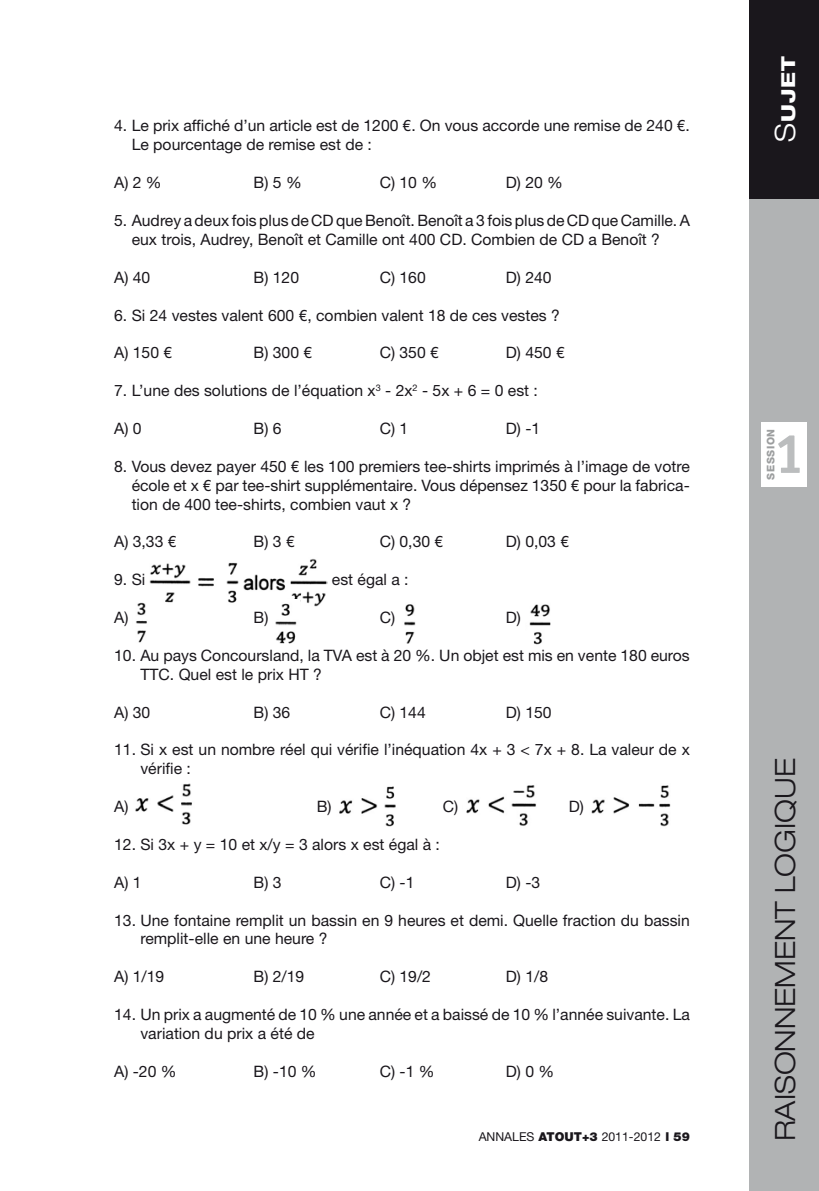
<style>
.page{position:relative;width:819px;height:1191px;background:#fff}
.page>*{position:absolute;margin:0;border:0;box-sizing:border-box;transform-origin:0 0}
.t1{font:700 56px "Officina Sans";color:#bbbdbe}
.t2{font:300 expanded 28px "Helvetica Neue";color:#1a171c}
.t3{font:800 expanded 19.25px "Helvetica Neue";color:#fff}
.t4{font:15.75px/18.9px "Helvetica Neue";color:#1a171c}
.t5{font:12.25px "Helvetica Neue";color:#1a171c}
.t6{font:800 10.5px "Helvetica Neue";letter-spacing:.05em;color:#9c9e9f}
.s1{font-weight:900}
.s2{font-weight:300;font-size:28px}
</style>
<div class="page">
<div style="left:749px;top:0;width:70px;height:1191px;background:#b1b3b4"></div>
<div style="left:749px;top:0;width:70px;height:198px;background:#1a171c"></div>
<div style="left:761px;top:422px;width:45px;height:64px;background:#fff"></div>
<img style="left:150px;top:559px;width:177px;height:47px">
<img style="left:136px;top:602px;width:11px;height:41px">
<img style="left:273px;top:599px;width:27px;height:45px">
<img style="left:404px;top:604px;width:12px;height:40px">
<img style="left:529px;top:604px;width:22px;height:41px">
<img style="left:135px;top:783px;width:57px;height:42px">
<img style="left:339px;top:786px;width:57px;height:41px">
<img style="left:466px;top:785px;width:70px;height:41px">
<img style="left:591px;top:785px;width:80px;height:42px">
<p class="t4" style="left:132px;top:116px;width:560px;text-indent:-18px">4. Le prix affiché d’un article est de 1200 €. On vous accorde une remise de 240 €.<br>Le pourcentage de remise est de :</p>
<p class="t4" style="left:114px;top:173px;width:49px">A) 2 %</p>
<p class="t4" style="left:253px;top:173px;width:50px">B) 5 %</p>
<p class="t4" style="left:379px;top:173px;width:59px">C) 10 %</p>
<p class="t4" style="left:505px;top:173px;width:59px">D) 20 %</p>
<p class="t4" style="left:132px;top:211px;width:559px;text-indent:-18px">5. Audrey a deux fois plus de CD que Benoît. Benoît a 3 fois plus de CD que Camille. A eux trois, Audrey, Benoît et Camille ont 400 CD. Combien de CD a Benoît ?</p>
<p class="t4" style="left:114px;top:267px;width:38px">A) 40</p>
<p class="t4" style="left:253px;top:267px;width:47px">B) 120</p>
<p class="t4" style="left:379px;top:267px;width:48px">C) 160</p>
<p class="t4" style="left:505px;top:267px;width:47px">D) 240</p>
<p class="t4" style="left:114px;top:305px;width:447px">6. Si 24 vestes valent 600 €, combien valent 18 de ces vestes ?</p>
<p class="t4" style="left:114px;top:343px;width:60px">A) 150 €</p>
<p class="t4" style="left:253px;top:343px;width:60px">B) 300 €</p>
<p class="t4" style="left:379px;top:343px;width:61px">C) 350 €</p>
<p class="t4" style="left:505px;top:343px;width:60px">D) 450 €</p>
<p class="t4" style="left:114px;top:381px;width:425px">7. L’une des solutions de l’équation x<sup>3</sup> - 2x<sup>2</sup> - 5x + 6 = 0 est :</p>
<p class="t4" style="left:114px;top:419px;width:29px">A) 0</p>
<p class="t4" style="left:253px;top:419px;width:30px">B) 6</p>
<p class="t4" style="left:379px;top:419px;width:30px">C) 1</p>
<p class="t4" style="left:505px;top:419px;width:36px">D) -1</p>
<p class="t4" style="left:132px;top:456px;width:559px;text-align:justify;text-indent:-18px">8. Vous devez payer 450 € les 100 premiers tee-shirts imprimés à l’image de votre école et x € par tee-shirt supplémentaire. Vous dépensez 1350 € pour la fabrica&shy;tion de 400 tee-shirts, combien vaut x ?</p>
<p class="t4" style="left:114px;top:532px;width:64px">A) 3,33 €</p>
<p class="t4" style="left:253px;top:532px;width:43px">B) 3 €</p>
<p class="t4" style="left:379px;top:532px;width:65px">C) 0,30 €</p>
<p class="t4" style="left:505px;top:532px;width:65px">D) 0,03 €</p>
<p class="t4" style="left:114px;top:570px;width:33px">9. Si</p>
<p class="t4" style="left:332px;top:570px;width:78px">est égal a :</p>
<p class="t4" style="left:114px;top:608px;width:16px">A)</p>
<p class="t4" style="left:253px;top:608px;width:16px">B)</p>
<p class="t4" style="left:379px;top:608px;width:17px">C)</p>
<p class="t4" style="left:505px;top:608px;width:17px">D)</p>
<p class="t4" style="left:140px;top:645px;width:551px;text-indent:-26px">10. Au pays Concoursland, la TVA est à 20 %. Un objet est mis en vente 180 euros<br>TTC. Quel est le prix HT ?</p>
<p class="t4" style="left:114px;top:702px;width:38px">A) 30</p>
<p class="t4" style="left:253px;top:702px;width:38px">B) 36</p>
<p class="t4" style="left:379px;top:702px;width:48px">C) 144</p>
<p class="t4" style="left:505px;top:702px;width:47px">D) 150</p>
<p class="t4" style="left:140px;top:740px;width:551px;text-indent:-26px">11. Si x est un nombre réel qui vérifie l’inéquation 4x + 3 &lt; 7x + 8. La valeur de x vérifie :</p>
<p class="t4" style="left:114px;top:797px;width:16px">A)</p>
<p class="t4" style="left:316px;top:797px;width:16px">B)</p>
<p class="t4" style="left:442px;top:797px;width:17px">C)</p>
<p class="t4" style="left:568px;top:797px;width:17px">D)</p>
<p class="t4" style="left:114px;top:834px;width:327px">12. Si 3x + y = 10 et x/y = 3 alors x est égal à :</p>
<p class="t4" style="left:114px;top:872px;width:29px">A) 1</p>
<p class="t4" style="left:253px;top:872px;width:30px">B) 3</p>
<p class="t4" style="left:379px;top:872px;width:36px">C) -1</p>
<p class="t4" style="left:505px;top:872px;width:36px">D) -3</p>
<p class="t4" style="left:140px;top:910px;width:551px;text-indent:-26px">13. Une fontaine remplit un bassin en 9 heures et demi. Quelle fraction du bassin remplit-elle en une heure ?</p>
<p class="t4" style="left:114px;top:967px;width:52px">A) 1/19</p>
<p class="t4" style="left:253px;top:967px;width:52px">B) 2/19</p>
<p class="t4" style="left:379px;top:967px;width:53px">C) 19/2</p>
<p class="t4" style="left:505px;top:967px;width:44px">D) 1/8</p>
<p class="t4" style="left:140px;top:1004px;width:551px;text-indent:-26px">14. Un prix a augmenté de 10 % une année et a baissé de 10 % l’année suivante. La variation du prix a été de</p>
<p class="t4" style="left:114px;top:1061px;width:64px">A) -20 %</p>
<p class="t4" style="left:253px;top:1061px;width:65px">B) -10 %</p>
<p class="t4" style="left:379px;top:1061px;width:56px">C) -1 %</p>
<p class="t4" style="left:505px;top:1061px;width:50px">D) 0 %</p>
<p class="t5" style="left:478px;top:1129px;width:213px">ANNALES <span class="s1">ATOUT+3</span> 2011-2012 <span class="s1">l 59</span></p>
<p class="t3" style="left:775px;top:142px;width:87px;rotate:-90deg"><span class="s2">S</span>ujet</p>
<p class="t6" style="left:764px;top:479px;width:52px;rotate:-90deg">SESSION</p>
<h1 class="t1" style="left:773px;top:419px;width:33px">1</h1>
<h2 class="t2" style="left:768px;top:1141px;width:385px;rotate:-90deg">raisonnement logique</h2>
</div>
